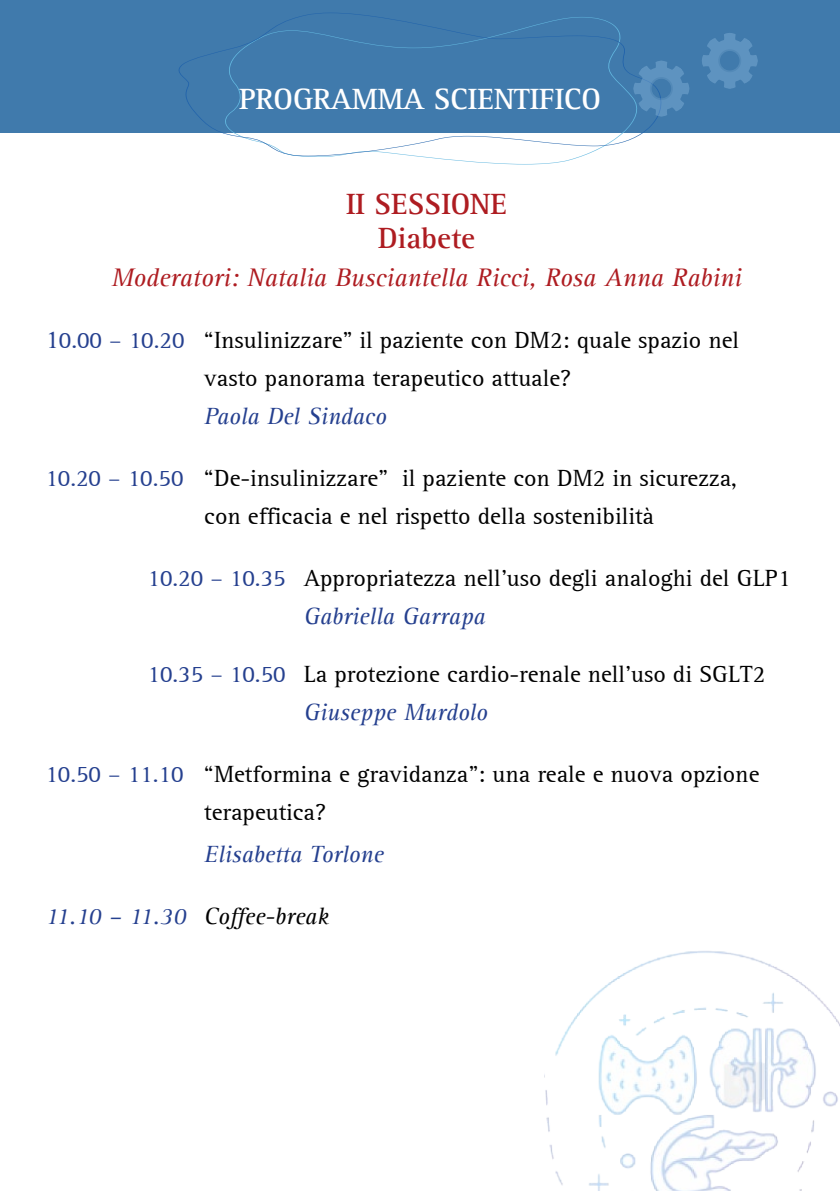
<style>
.page{position:relative;width:840px;height:1191px;background:#fff}
.page>*{position:absolute;margin:0;border:0;box-sizing:border-box;transform-origin:0 0}
.t1{font:700 30px "Rotis Serif";color:#fff}
.t2{font:700 30px/34px "Rotis Serif";color:#ae1c21;text-align:center}
.t3{font:italic 26px "Rotis Serif";color:#ae1c21}
.t4{font:24px/38px "Rotis Serif";color:#000}
.t5{font:italic 24px "Rotis Serif";color:#25408f}
.t6{font:italic 24px "Rotis Serif";color:#000}
.s1{font-size:26px;color:#25408f}
.s2{color:#25408f}
.s3{font-style:italic;color:#25408f}
</style>
<div class="page">
<div style="left:0;top:0;width:839px;height:133px;background:#407aac"></div>
<svg style="left:178px;top:13px;width:485px;height:143px"></svg>
<img style="left:544px;top:951px;width:295px;height:240px">
<svg style="left:633px;top:61px;width:55px;height:55px"></svg>
<svg style="left:702px;top:33px;width:55px;height:56px"></svg>
<p class="t1" style="left:239px;top:81px;width:363px">PROGRAMMA SCIENTIFICO</p>
<p class="t2" style="left:346px;top:188px;width:162px">II SESSIONE<br>Diabete</p>
<p class="t3" style="left:111px;top:263px;width:631px">Moderatori: Natalia Busciantella Ricci, Rosa Anna Rabini</p>
<p class="t4" style="left:45px;top:322px;width:695px;text-align:center"><span class="s1">1</span><span class="s2">0.00 – 10.20</span> “Insulinizzare” il paziente con DM2: quale spazio nel vasto panorama terapeutico attuale?</p>
<p class="t5" style="left:204px;top:402px;width:184px">Paola Del Sindaco</p>
<p class="t4" style="left:204px;top:460px;width:534px;text-indent:-159px"><span class="s2">10.20 – 10.50</span> “De-insulinizzare” il paziente con DM2 in sicurezza, con efficacia e nel rispetto della sostenibilità</p>
<p class="t4" style="left:303px;top:560px;width:488px;text-indent:-156px"><span class="s2">10.20 – 10.35</span> Appropriatezza nell’uso degli analoghi del GLP1<br><span class="s3">Gabriella Garrapa</span></p>
<p class="t4" style="left:303px;top:656px;width:462px;text-indent:-156px"><span class="s2">10.35 – 10.50</span> La protezione cardio-renale nell’uso di SGLT2<br><span class="s3">Giuseppe Murdolo</span></p>
<p class="t4" style="left:204px;top:756px;width:556px;text-indent:-159px"><span class="s2">10.50 – 11.10</span> “Metformina e gravidanza”: una reale e nuova opzione terapeutica?</p>
<p class="t5" style="left:204px;top:840px;width:181px">Elisabetta Torlone</p>
<p class="t6" style="left:45px;top:902px;width:285px"><span class="s2">11.10 – 11.30</span> Coffee-break</p>
</div>
